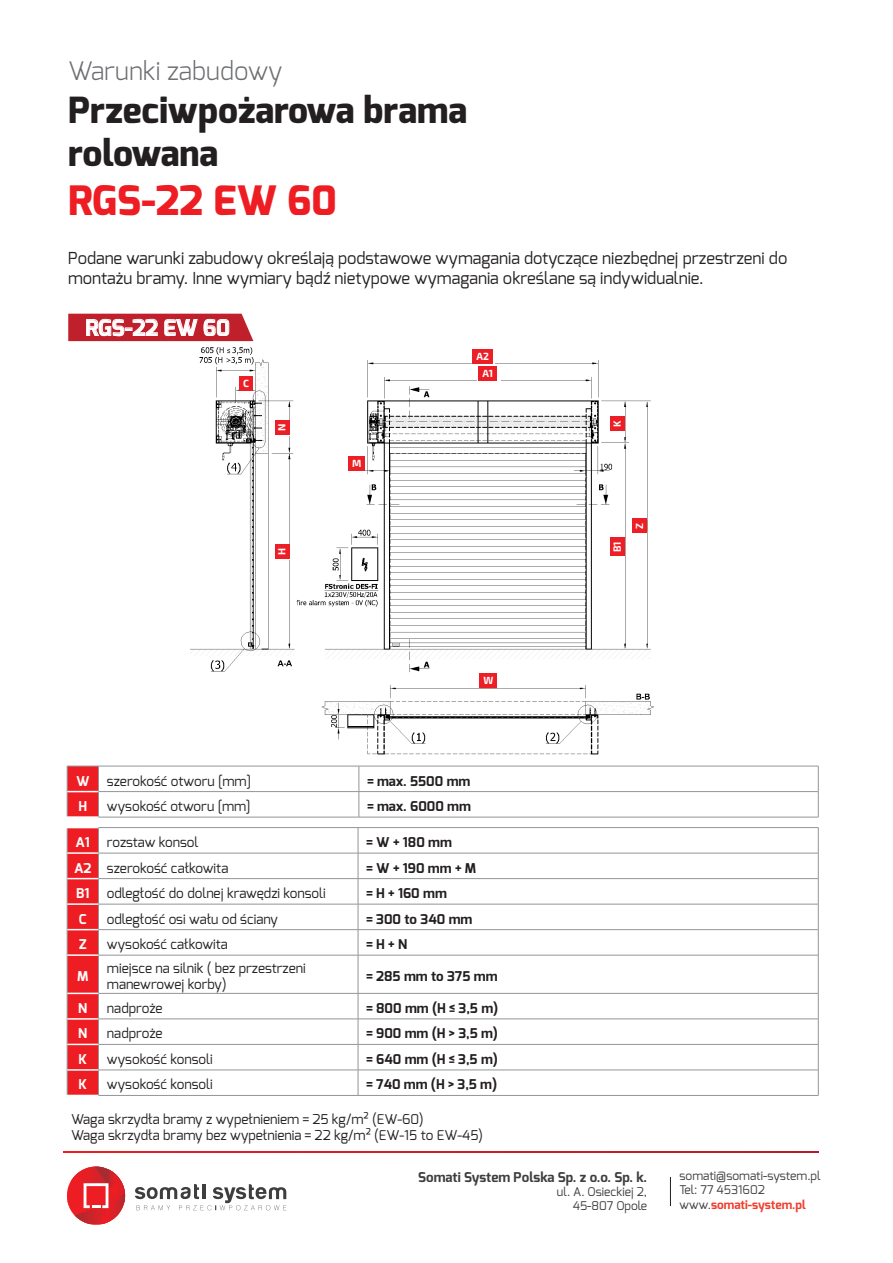
<style>
.page{position:relative;width:893px;height:1263px;background:#fff}
.page>*{position:absolute;margin:0;border:0;box-sizing:border-box;transform-origin:0 0}
.t1{font:800 40.5px "Exo";color:#ee1d23}
.t2{font:800 36px "Exo";color:#231f20}
.t3{font:800 36px "Exo";letter-spacing:-.02em;color:#231f20}
.t4{font:300 25.5px "Exo";color:#6c6d70}
.t5{font:700 21.75px "Exo";color:#fff}
.t6{font:16.5px/19.8px "Exo";color:#231f20}
.t7{font:13.5px "Exo";color:#231f20}
.t8{font:700 13.5px "Exo";color:#231f20}
.t9{font:700 13.5px "Exo";color:#3e3e3f}
.t10{font:700 13.5px "Exo";color:#fff}
.t11{font:12px "Exo";color:#3e3e3f}
.t12{font:700 12px "Exo";color:#ef3e2e}
.t13{font:700 10.2px/17px "Exo 2";color:#fff;text-align:center}
.s1{font-weight:400;color:#3e3e3f}
</style>
<div class="page">
<img style="left:190px;top:347px;width:464px;height:408px">
<div style="left:480px;top:674px;width:18px;height:14px;background:#fff"></div>
<svg style="left:276px;top:420px;width:14px;height:16px"></svg>
<svg style="left:472px;top:351px;width:22px;height:13px"></svg>
<svg style="left:477px;top:368px;width:24px;height:13px"></svg>
<svg style="left:611px;top:535px;width:14px;height:24px"></svg>
<div style="left:480px;top:673px;width:17px;height:15px;background:#ed1f26"></div>
<div style="left:275px;top:544px;width:15px;height:15px;background:#ed1f26"></div>
<div style="left:275px;top:420px;width:14px;height:15px;background:#ed1f26"></div>
<div style="left:348px;top:457px;width:17px;height:14px;background:#ed1f26"></div>
<div style="left:239px;top:376px;width:14px;height:15px;background:#ed1f26"></div>
<div style="left:473px;top:350px;width:20px;height:14px;background:#ed1f26"></div>
<div style="left:479px;top:366px;width:18px;height:15px;background:#ed1f26"></div>
<div style="left:611px;top:416px;width:14px;height:14px;background:#ed1f26"></div>
<div style="left:633px;top:519px;width:14px;height:14px;background:#ed1f26"></div>
<div style="left:611px;top:538px;width:14px;height:18px;background:#ed1f26"></div>
<hr style="left:98px;top:827px;width:260px;height:1px;background:#939598">
<hr style="left:358px;top:827px;width:460px;height:1px;background:#939598">
<hr style="left:98px;top:853px;width:260px;height:1px;background:#939598">
<hr style="left:358px;top:853px;width:460px;height:1px;background:#939598">
<hr style="left:98px;top:878px;width:260px;height:1px;background:#939598">
<hr style="left:358px;top:878px;width:460px;height:1px;background:#939598">
<hr style="left:98px;top:904px;width:260px;height:1px;background:#939598">
<hr style="left:358px;top:904px;width:460px;height:1px;background:#939598">
<hr style="left:98px;top:929px;width:260px;height:1px;background:#939598">
<hr style="left:358px;top:929px;width:460px;height:1px;background:#939598">
<svg style="left:358px;top:828px;width:1px;height:127px"></svg>
<svg style="left:818px;top:828px;width:1px;height:127px"></svg>
<hr style="left:98px;top:955px;width:260px;height:1px;background:#939598">
<hr style="left:358px;top:955px;width:460px;height:1px;background:#939598">
<hr style="left:358px;top:955px;width:1px;height:38px;background:#939598">
<hr style="left:818px;top:955px;width:1px;height:38px;background:#939598">
<hr style="left:98px;top:993px;width:260px;height:1px;background:#939598">
<hr style="left:358px;top:993px;width:460px;height:1px;background:#939598">
<hr style="left:98px;top:1019px;width:260px;height:1px;background:#939598">
<hr style="left:358px;top:1019px;width:460px;height:1px;background:#939598">
<hr style="left:98px;top:1044px;width:260px;height:1px;background:#939598">
<hr style="left:358px;top:1044px;width:460px;height:1px;background:#939598">
<hr style="left:98px;top:1070px;width:260px;height:1px;background:#939598">
<svg style="left:67px;top:827px;width:32px;height:268px;background:#e9262c"></svg>
<hr style="left:358px;top:1070px;width:460px;height:1px;background:#939598">
<svg style="left:358px;top:994px;width:1px;height:101px"></svg>
<svg style="left:818px;top:993px;width:1px;height:102px"></svg>
<hr style="left:98px;top:1095px;width:260px;height:1px;background:#939598">
<hr style="left:358px;top:1095px;width:460px;height:1px;background:#939598">
<hr style="left:67px;top:827px;width:31px;height:1px;background:#fff">
<hr style="left:67px;top:852px;width:31px;height:2px;background:#fff">
<hr style="left:67px;top:878px;width:31px;height:1px;background:#fff">
<hr style="left:67px;top:903px;width:31px;height:2px;background:#fff">
<hr style="left:67px;top:929px;width:31px;height:1px;background:#fff">
<hr style="left:67px;top:954px;width:31px;height:2px;background:#fff">
<hr style="left:67px;top:993px;width:31px;height:1px;background:#fff">
<hr style="left:67px;top:1018px;width:31px;height:2px;background:#fff">
<hr style="left:67px;top:1044px;width:31px;height:1px;background:#fff">
<hr style="left:67px;top:1069px;width:31px;height:2px;background:#fff">
<svg style="left:670px;top:1177px;width:1px;height:29px"></svg>
<svg style="left:63px;top:1152px;width:755px;height:1px"></svg>
<svg style="left:68px;top:314px;width:185px;height:27px;background:#cb4752"></svg>
<hr style="left:98px;top:766px;width:261px;height:1px;background:#939598">
<hr style="left:359px;top:766px;width:459px;height:1px;background:#939598">
<hr style="left:98px;top:791px;width:261px;height:1px;background:#939598">
<svg style="left:67px;top:766px;width:32px;height:51px;background:#e8272d"></svg>
<hr style="left:359px;top:791px;width:459px;height:1px;background:#939598">
<svg style="left:359px;top:766px;width:1px;height:51px"></svg>
<svg style="left:818px;top:766px;width:1px;height:51px"></svg>
<hr style="left:98px;top:817px;width:261px;height:1px;background:#939598">
<hr style="left:359px;top:817px;width:459px;height:1px;background:#939598">
<hr style="left:67px;top:791px;width:31px;height:1px;background:#fff">
<hr style="left:67px;top:816px;width:31px;height:2px;background:#fff">
<svg style="left:135px;top:1184px;width:151px;height:26px"></svg>
<svg style="left:67px;top:1166px;width:58px;height:59px"></svg>
<p class="t4" style="left:68px;top:54px;width:216px">Warunki zabudowy</p>
<p class="t2" style="left:68px;top:87px;width:400px">Przeciwpożarowa brama</p>
<p class="t3" style="left:68px;top:130px;width:151px">rolowana</p>
<p class="t1" style="left:68px;top:174px;width:270px">RGS-22 EW 60</p>
<p class="t6" style="left:68px;top:248px;width:721px">Podane warunki zabudowy określają podstawowe wymagania dotyczące niezbędnej przestrzeni do montażu bramy. Inne wymiary bądź nietypowe wymagania określane są indywidualnie.</p>
<p class="t5" style="left:86px;top:314px;width:146px">RGS-22 EW 60</p>
<p class="t13" style="left:243px;top:375px;width:7px">C</p>
<p class="t13" style="left:274px;top:431px;width:9px;rotate:-90deg">N</p>
<p class="t13" style="left:274px;top:555px;width:9px;rotate:-90deg">H</p>
<p class="t13" style="left:352px;top:455px;width:11px">M</p>
<p class="t13" style="left:476px;top:348px;width:18px">A2<br>A1</p>
<p class="t13" style="left:609px;top:427px;width:8px;rotate:-90deg">K</p>
<p class="t13" style="left:609px;top:552px;width:12px;rotate:-90deg">B1</p>
<p class="t13" style="left:631px;top:529px;width:7px;rotate:-90deg">Z</p>
<p class="t13" style="left:484px;top:672px;width:11px">W</p>
<p class="t10" style="left:76px;top:772px;width:15px">W</p>
<p class="t7" style="left:107px;top:772px;width:146px">szerokość otworu [mm]</p>
<p class="t8" style="left:367px;top:772px;width:104px">= max. 5500 mm</p>
<p class="t10" style="left:79px;top:797px;width:10px">H</p>
<p class="t7" style="left:107px;top:797px;width:145px">wysokość otworu [mm]</p>
<p class="t8" style="left:367px;top:797px;width:105px">= max. 6000 mm</p>
<p class="t10" style="left:76px;top:833px;width:16px">A1</p>
<p class="t7" style="left:107px;top:833px;width:93px">rozstaw konsol</p>
<p class="t8" style="left:367px;top:833px;width:87px">= W + 180 mm</p>
<p class="t10" style="left:74px;top:859px;width:19px">A2</p>
<p class="t7" style="left:107px;top:859px;width:123px">szerokość całkowita</p>
<p class="t8" style="left:367px;top:859px;width:111px">= W + 190 mm + M</p>
<p class="t10" style="left:76px;top:884px;width:15px">B1</p>
<p class="t7" style="left:107px;top:884px;width:220px">odległość do dolnej krawędzi konsoli</p>
<p class="t8" style="left:367px;top:884px;width:82px">= H + 160 mm</p>
<p class="t10" style="left:79px;top:910px;width:9px">C</p>
<p class="t7" style="left:107px;top:910px;width:173px">odległość osi wału od ściany</p>
<p class="t8" style="left:367px;top:910px;width:107px">= 300 to 340 mm</p>
<p class="t10" style="left:79px;top:936px;width:9px">Z</p>
<p class="t7" style="left:107px;top:936px;width:122px">wysokość całkowita</p>
<p class="t8" style="left:367px;top:936px;width:42px">= H + N</p>
<p class="t10" style="left:77px;top:967px;width:13px">M</p>
<p class="t7" style="left:107px;top:959px;width:200px">miejsce na silnik ( bez przestrzeni</p>
<p class="t7" style="left:107px;top:975px;width:121px">manewrowej korby)</p>
<p class="t8" style="left:367px;top:967px;width:132px">= 285 mm to 375 mm</p>
<p class="t10" style="left:78px;top:999px;width:11px">N</p>
<p class="t7" style="left:107px;top:999px;width:57px">nadproże</p>
<p class="t8" style="left:367px;top:999px;width:133px">= 800 mm (H ≤ 3,5 m)</p>
<p class="t10" style="left:78px;top:1025px;width:11px">N</p>
<p class="t7" style="left:107px;top:1025px;width:57px">nadproże</p>
<p class="t8" style="left:367px;top:1025px;width:133px">= 900 mm (H &gt; 3,5 m)</p>
<p class="t10" style="left:79px;top:1050px;width:10px">K</p>
<p class="t7" style="left:107px;top:1050px;width:107px">wysokość konsoli</p>
<p class="t8" style="left:367px;top:1050px;width:133px">= 640 mm (H ≤ 3,5 m)</p>
<p class="t10" style="left:79px;top:1076px;width:10px">K</p>
<p class="t7" style="left:107px;top:1076px;width:107px">wysokość konsoli</p>
<p class="t8" style="left:367px;top:1076px;width:132px">= 740 mm (H &gt; 3,5 m)</p>
<p class="t7" style="left:71px;top:1111px;width:354px">Waga skrzydła bramy z wypełnieniem = 25 kg/m² (EW-60)</p>
<p class="t7" style="left:71px;top:1127px;width:413px">Waga skrzydła bramy bez wypełnienia = 22 kg/m² (EW-15 to EW-45)</p>
<p class="t9" style="left:418px;top:1168px;width:230px">Somati System Polska Sp. z o.o. Sp. k.</p>
<p class="t11" style="left:557px;top:1184px;width:92px">ul. A. Osieckiej 2,</p>
<p class="t11" style="left:573px;top:1198px;width:76px">45-807 Opole</p>
<p class="t11" style="left:679px;top:1168px;width:143px">somati@somati-system.pl</p>
<p class="t11" style="left:679px;top:1182px;width:87px">Tel: 77 4531602</p>
<p class="t12" style="left:679px;top:1197px;width:128px"><span class="s1">www.</span>somati-system.pl</p>
</div>
